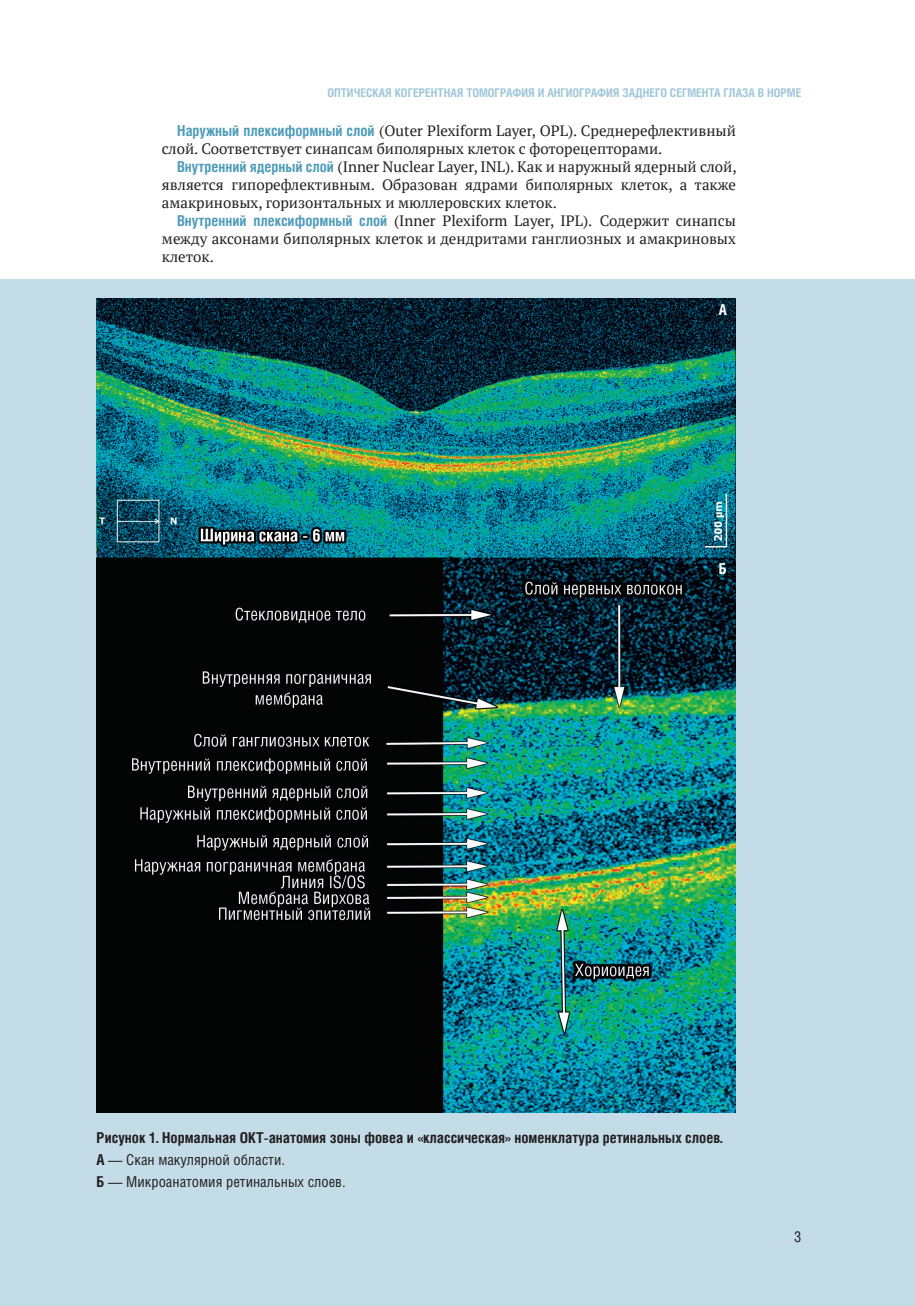
<style>
.page{position:relative;width:915px;height:1306px;background:#fff}
.page>*{position:absolute;margin:0;border:0;box-sizing:border-box;transform-origin:0 0}
.t1{font:15px/18px "PT Serif";color:#231f20;text-align:justify}
.t2{font:700 15px/22.2px "Helios Cond C";color:#231f20}
.t3{font:700 15px "Helios Cond C";color:#fff}
.t4{font:15px "Helios Cond C";color:#231f20}
.t5{font:700 12px "Helios Cond C";color:#a0c7da}
.s1{font-family:"Helios Cond C";font-weight:700;color:#509cb9}
.s2{font-weight:400}
</style>
<div class="page">
<div style="left:0;top:280px;width:914px;height:1025px;background:#c3dce8"></div>
<img style="left:97px;top:298px;width:638px;height:814px">
<p class="t5" style="left:327px;top:85px;width:475px">ОПТИЧЕСКАЯ КОГЕРЕНТНАЯ ТОМОГРАФИЯ И АНГИОГРАФИЯ ЗАДНЕГО СЕГМЕНТА ГЛАЗА В НОРМЕ</p>
<p class="t1" style="left:162px;top:121px;width:575px;text-indent:15px"><span class="s1">Наружный плексиформный слой</span> (Outer Plexiform Layer, OPL). Среднерефлективный слой. Соответствует синапсам биполярных клеток с фоторецепторами.</p>
<p class="t1" style="left:162px;top:157px;width:576px;text-indent:15px"><span class="s1">Внутренний ядерный слой</span> (Inner Nuclear Layer, INL). Как и наружный ядерный слой, является гипорефлективным. Образован ядрами биполярных клеток, а также амакриновых, горизонтальных и мюллеровских клеток.</p>
<p class="t1" style="left:162px;top:211px;width:575px;text-indent:15px"><span class="s1">Внутренний плексиформный слой</span> (Inner Plexiform Layer, IPL). Содержит синапсы между аксонами биполярных клеток и дендритами ганглиозных и амакриновых клеток.</p>
<p class="t3" style="left:718px;top:300px;width:10px">А</p>
<p class="t3" style="left:718px;top:560px;width:9px">Б</p>
<p class="t2" style="left:97px;top:1125px;width:627px">Рисунок 1. Нормальная ОКТ-анатомия зоны фовеа и «классическая» номенклатура ретинальных слоев.<br>А <span class="s2">— Скан макулярной области.<br></span>Б <span class="s2">— Микроанатомия ретинальных слоев.</span></p>
<p class="t4" style="left:793px;top:1228px;width:9px">3</p>
</div>
